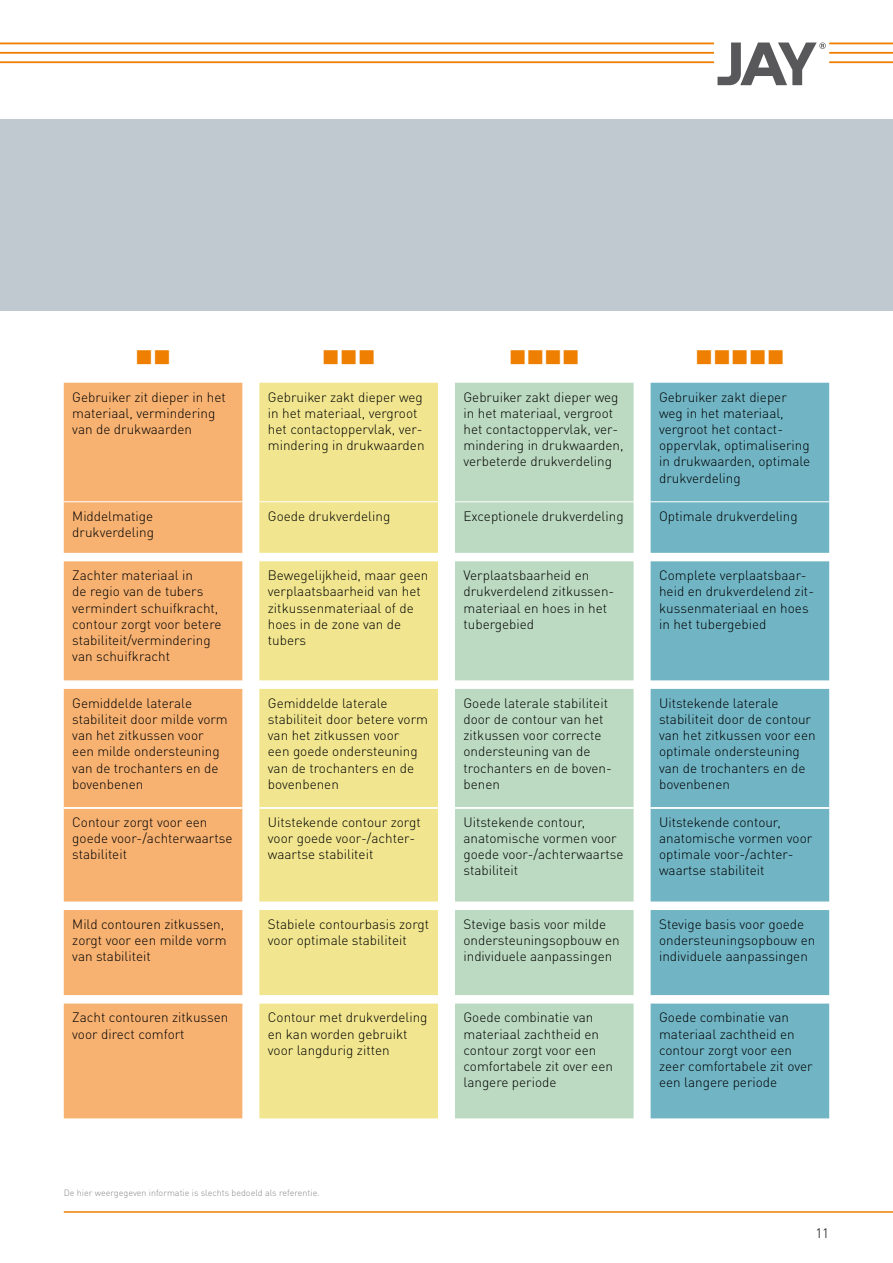
<style>
.page{position:relative;width:893px;height:1263px;background:#fff}
.page>*{position:absolute;margin:0;border:0;box-sizing:border-box;transform-origin:0 0}
.t1{font:24px "Wingdings";color:#ee7f00}
.t2{font:300 13.5px/16.2px "DINOT";color:#000}
.t3{font:300 9px "DINOT";color:#87888a}
</style>
<div class="page">
<hr style="left:829px;top:52px;width:64px;height:2px;background:#ee7f00">
<hr style="left:829px;top:61px;width:64px;height:2px;background:#ee7f00">
<hr style="left:829px;top:43px;width:64px;height:1px;background:#ee7f00">
<hr style="left:0;top:52px;width:714px;height:2px;background:#ee7f00">
<hr style="left:0;top:61px;width:714px;height:2px;background:#ee7f00">
<hr style="left:0;top:43px;width:714px;height:1px;background:#ee7f00">
<svg style="left:717px;top:43px;width:109px;height:42px"></svg>
<div style="left:0;top:119px;width:893px;height:191px;background:#bfc9cf"></div>
<hr style="left:64px;top:1211px;width:829px;height:2px;background:#ee7f00">
<div style="left:64px;top:383px;width:178px;height:735px;background:#f7b272"></div>
<div style="left:259px;top:383px;width:179px;height:735px;background:#f1e68f"></div>
<div style="left:455px;top:383px;width:179px;height:735px;background:#bbdac1"></div>
<div style="left:651px;top:383px;width:178px;height:735px;background:#71b5c5"></div>
<hr style="left:64px;top:501px;width:178px;height:1px;background:#fff">
<hr style="left:259px;top:501px;width:179px;height:1px;background:#fff">
<hr style="left:455px;top:501px;width:179px;height:1px;background:#fff">
<hr style="left:651px;top:501px;width:178px;height:1px;background:#fff">
<hr style="left:64px;top:807px;width:178px;height:2px;background:#fff">
<hr style="left:259px;top:807px;width:179px;height:2px;background:#fff">
<hr style="left:455px;top:807px;width:179px;height:2px;background:#fff">
<hr style="left:651px;top:807px;width:178px;height:2px;background:#fff">
<h1 class="t1" style="left:322px;top:344px;width:55px">■■■</h1>
<h1 class="t1" style="left:509px;top:344px;width:72px">■■■■</h1>
<h1 class="t1" style="left:695px;top:344px;width:91px">■■■■■</h1>
<p class="t2" style="left:72px;top:388px;width:155px">Gebruiker zit dieper in het materiaal, vermindering van de drukwaarden</p>
<p class="t2" style="left:268px;top:388px;width:158px">Gebruiker zakt dieper weg in het materiaal, vergroot het contactoppervlak, ver&shy;mindering in drukwaarden</p>
<p class="t2" style="left:463px;top:388px;width:162px">Gebruiker zakt dieper weg in het materiaal, vergroot het contactoppervlak, ver&shy;mindering in drukwaarden, verbeterde drukverdeling</p>
<p class="t2" style="left:659px;top:388px;width:153px">Gebruiker zakt dieper weg in het materiaal, vergroot het contact&shy;oppervlak, optimalisering in drukwaarden, optimale drukverdeling</p>
<p class="t2" style="left:72px;top:507px;width:83px">Middelmatige drukverdeling</p>
<p class="t2" style="left:268px;top:507px;width:124px">Goede drukverdeling</p>
<p class="t2" style="left:463px;top:507px;width:162px">Exceptionele drukverdeling</p>
<p class="t2" style="left:659px;top:507px;width:140px">Optimale drukverdeling</p>
<p class="t2" style="left:72px;top:567px;width:151px">Zachter materiaal in<br>de regio van de tubers vermindert schuifkracht, contour zorgt voor betere stabiliteit/vermindering van schuifkracht</p>
<p class="t2" style="left:268px;top:567px;width:162px">Bewegelijkheid, maar geen verplaatsbaarheid van het zitkussenmateriaal of de hoes in de zone van de tubers</p>
<p class="t2" style="left:463px;top:567px;width:152px">Verplaatsbaarheid en drukverdelend zitkussen&shy;materiaal en hoes in het tubergebied</p>
<p class="t2" style="left:659px;top:567px;width:156px">Complete verplaatsbaar&shy;heid en drukverdelend zit&shy;kussenmateriaal en hoes in het tubergebied</p>
<p class="t2" style="left:72px;top:695px;width:157px">Gemiddelde laterale stabiliteit door milde vorm van het zitkussen voor een milde ondersteuning van de trochanters en de bovenbenen</p>
<p class="t2" style="left:268px;top:695px;width:162px">Gemiddelde laterale stabiliteit door betere vorm van het zitkussen voor<br>een goede ondersteuning van de trochanters en de bovenbenen</p>
<p class="t2" style="left:463px;top:695px;width:150px">Goede laterale stabiliteit door de contour van het zitkussen voor correcte ondersteuning van de trochanters en de boven&shy;benen</p>
<p class="t2" style="left:659px;top:695px;width:158px">Uitstekende laterale stabiliteit door de contour van het zitkussen voor een optimale ondersteuning van de trochanters en de bovenbenen</p>
<p class="t2" style="left:72px;top:814px;width:162px">Contour zorgt voor een goede voor-/achterwaartse stabiliteit</p>
<p class="t2" style="left:268px;top:814px;width:154px">Uitstekende contour zorgt voor goede voor-/achter&shy;waartse stabiliteit</p>
<p class="t2" style="left:463px;top:814px;width:162px">Uitstekende contour, anatomische vormen voor goede voor-/achterwaartse stabiliteit</p>
<p class="t2" style="left:659px;top:814px;width:155px">Uitstekende contour, anatomische vormen voor optimale voor-/achter&shy;waartse stabiliteit</p>
<p class="t2" style="left:72px;top:916px;width:156px">Mild contouren zitkussen, zorgt voor een milde vorm van stabiliteit</p>
<p class="t2" style="left:268px;top:916px;width:163px">Stabiele contourbasis zorgt voor optimale stabiliteit</p>
<p class="t2" style="left:463px;top:916px;width:158px">Stevige basis voor milde ondersteuningsopbouw en individuele aanpassingen</p>
<p class="t2" style="left:659px;top:916px;width:158px">Stevige basis voor goede ondersteuningsopbouw en individuele aanpassingen</p>
<p class="t2" style="left:72px;top:1009px;width:158px">Zacht contouren zitkussen voor direct comfort</p>
<p class="t2" style="left:268px;top:1009px;width:161px">Contour met drukverdeling en kan worden gebruikt voor langdurig zitten</p>
<p class="t2" style="left:463px;top:1009px;width:151px">Goede combinatie van materiaal zachtheid en contour zorgt voor een comfortabele zit over een langere periode</p>
<p class="t2" style="left:659px;top:1009px;width:155px">Goede combinatie van materiaal zachtheid en contour zorgt voor een zeer comfortabele zit over een langere periode</p>
<p class="t3" style="left:64px;top:1187px;width:258px">De hier weergegeven informatie is slechts bedoeld als referentie.</p>
<p class="t2" style="left:815px;top:1225px;width:15px">11</p>
</div>
